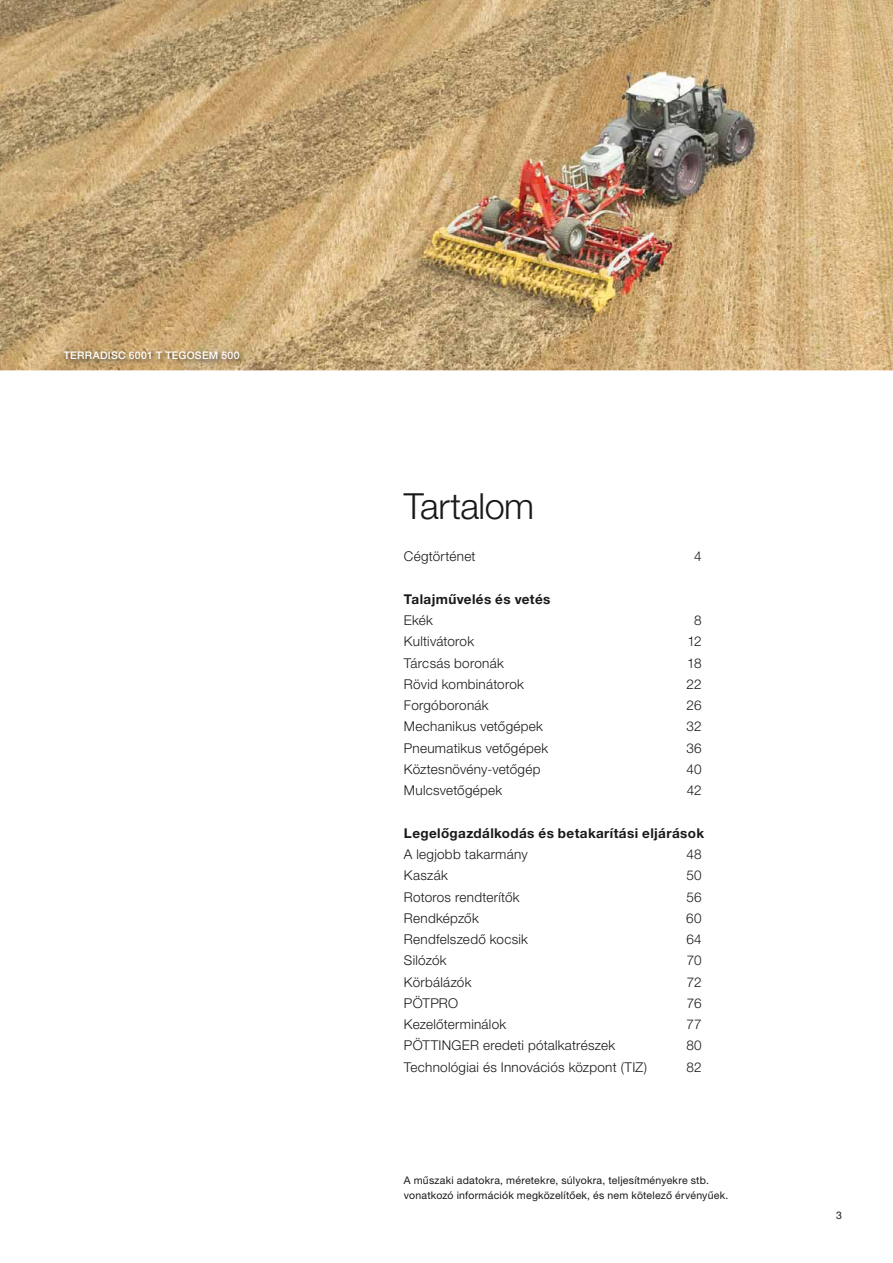
<style>
.page{position:relative;width:893px;height:1263px;background:#fff}
.page>*{position:absolute;margin:0;border:0;box-sizing:border-box;transform-origin:0 0}
.t1{font:300 36px "Helvetica Neue LTW1 G";letter-spacing:-.015em;color:#1b1819}
.t2{font:300 13.5px "Helvetica Neue LTW1 G";letter-spacing:.02em;color:#1b1819}
.t3{font:700 13.5px "Helvetica Neue LTW1 G";letter-spacing:.03em;color:#1b1819}
.t4{font:10.5px/15px "Helvetica Neue LTW1 G";letter-spacing:.02em;color:#1b1819}
.t5{font:500 10.5px "Helvetica Neue LTW1 G";letter-spacing:.025em;color:#fff}
</style>
<div class="page">
<img style="left:0;top:0;width:893px;height:370px">
<img style="left:61px;top:349px;width:184px;height:16px">
<p class="t5" style="left:64px;top:352px;width:177px">TERRADISC 6001 T TEGOSEM 500</p>
<h1 class="t1" style="left:404px;top:493px;width:132px">Tartalom</h1>
<p class="t2" style="left:404px;top:552px;width:73px">Cégtörténet</p>
<p class="t2" style="left:694px;top:552px;width:9px">4</p>
<p class="t3" style="left:404px;top:594px;width:148px">Talajművelés és vetés</p>
<p class="t2" style="left:404px;top:615px;width:31px">Ekék</p>
<p class="t2" style="left:694px;top:615px;width:9px">8</p>
<p class="t2" style="left:404px;top:637px;width:72px">Kultivátorok</p>
<p class="t2" style="left:687px;top:637px;width:16px">12</p>
<p class="t2" style="left:404px;top:658px;width:101px">Tárcsás boronák</p>
<p class="t2" style="left:687px;top:658px;width:16px">18</p>
<p class="t2" style="left:404px;top:679px;width:121px">Rövid kombinátorok</p>
<p class="t2" style="left:686px;top:679px;width:17px">22</p>
<p class="t2" style="left:404px;top:700px;width:86px">Forgóboronák</p>
<p class="t2" style="left:687px;top:700px;width:17px">26</p>
<p class="t2" style="left:404px;top:722px;width:140px">Mechanikus vetőgépek</p>
<p class="t2" style="left:686px;top:722px;width:17px">32</p>
<p class="t2" style="left:404px;top:743px;width:146px">Pneumatikus vetőgépek</p>
<p class="t2" style="left:686px;top:743px;width:17px">36</p>
<p class="t2" style="left:404px;top:764px;width:138px">Köztesnövény-vetőgép</p>
<p class="t2" style="left:686px;top:764px;width:17px">40</p>
<p class="t2" style="left:404px;top:786px;width:100px">Mulcsvetőgépek</p>
<p class="t2" style="left:687px;top:786px;width:16px">42</p>
<p class="t3" style="left:404px;top:828px;width:302px">Legelőgazdálkodás és betakarítási eljárások</p>
<p class="t2" style="left:404px;top:849px;width:125px">A legjobb takarmány</p>
<p class="t2" style="left:686px;top:849px;width:17px">48</p>
<p class="t2" style="left:404px;top:871px;width:45px">Kaszák</p>
<p class="t2" style="left:686px;top:871px;width:17px">50</p>
<p class="t2" style="left:404px;top:892px;width:117px">Rotoros rendterítők</p>
<p class="t2" style="left:686px;top:892px;width:17px">56</p>
<p class="t2" style="left:404px;top:913px;width:76px">Rendképzők</p>
<p class="t2" style="left:686px;top:913px;width:17px">60</p>
<p class="t2" style="left:404px;top:934px;width:126px">Rendfelszedő kocsik</p>
<p class="t2" style="left:686px;top:934px;width:17px">64</p>
<p class="t2" style="left:404px;top:956px;width:44px">Silózók</p>
<p class="t2" style="left:687px;top:956px;width:16px">70</p>
<p class="t2" style="left:404px;top:977px;width:69px">Körbálázók</p>
<p class="t2" style="left:687px;top:977px;width:16px">72</p>
<p class="t2" style="left:404px;top:998px;width:56px">PÖTPRO</p>
<p class="t2" style="left:687px;top:998px;width:16px">76</p>
<p class="t2" style="left:404px;top:1019px;width:104px">Kezelőterminálok</p>
<p class="t2" style="left:687px;top:1019px;width:17px">77</p>
<p class="t2" style="left:404px;top:1041px;width:213px">PÖTTINGER eredeti pótalkatrészek</p>
<p class="t2" style="left:686px;top:1041px;width:17px">80</p>
<p class="t2" style="left:404px;top:1062px;width:245px">Technológiai és Innovációs központ (TIZ)</p>
<p class="t2" style="left:686px;top:1062px;width:17px">82</p>
<p class="t4" style="left:404px;top:1174px;width:326px">A műszaki adatokra, méretekre, súlyokra, teljesítményekre stb. vonatkozó információk megközelítőek, és nem kötelező érvényűek.</p>
<p class="t4" style="left:836px;top:1209px;width:7px">3</p>
</div>
